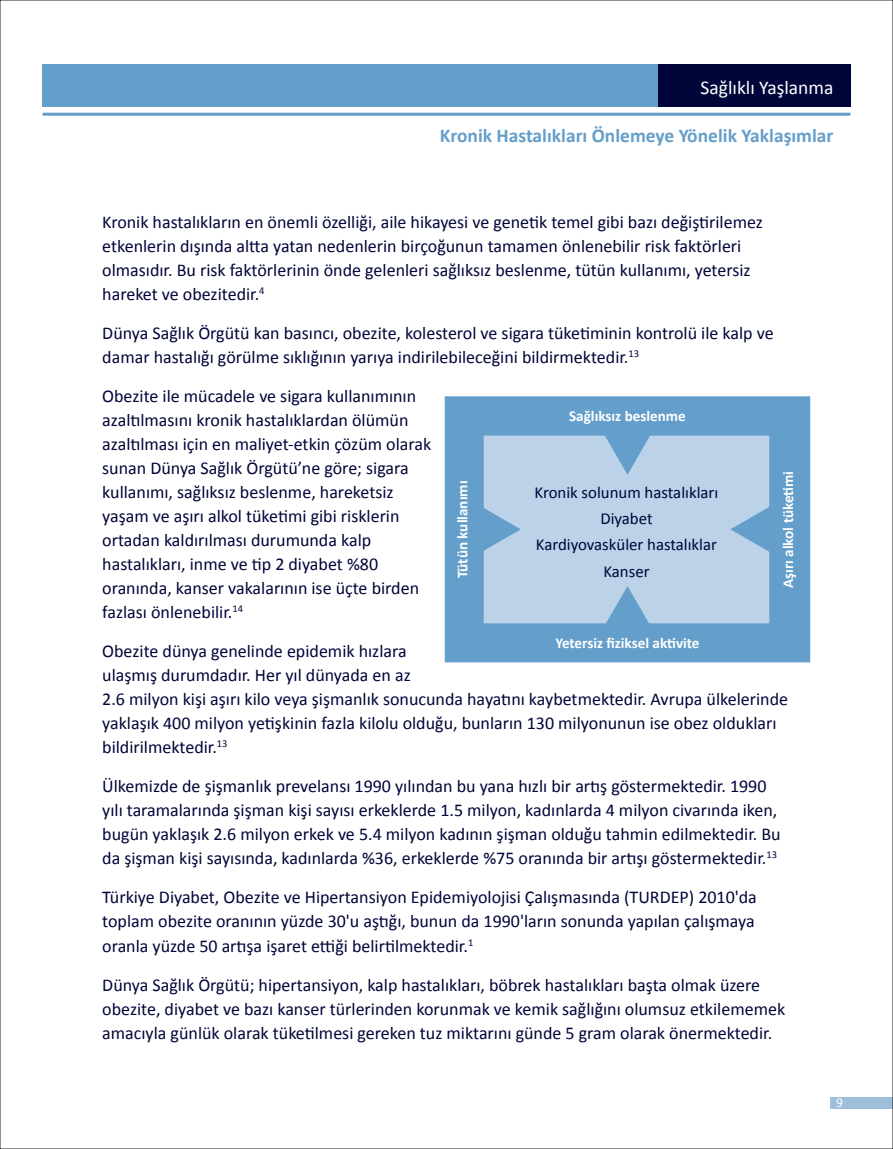
<style>
.page{position:relative;width:893px;height:1149px;background:#fff}
.page>*{position:absolute;margin:0;border:0;box-sizing:border-box;transform-origin:0 0}
.t1{font:700 19.5px "Calibri";color:#649eca}
.t2{font:19.5px "Calibri";color:#fff}
.t3{font:18px/24px "Calibri";color:#000539}
.t4{font:16.8px/26.1px "Calibri";color:#000539;text-align:center}
.t5{font:700 15.15px "Calibri";color:#fff}
.t6{font:13.5px "Calibri";color:#fff}
</style>
<div class="page">
<div style="left:831px;top:1097px;width:62px;height:11px;background:#9ebedc"></div>
<div style="left:43px;top:64px;width:807px;height:42px;background:#649eca"></div>
<div style="left:658px;top:64px;width:192px;height:42px;background:#000539"></div>
<hr style="left:43px;top:113px;width:807px;height:3px;background:#649eca">
<div style="left:445px;top:396px;width:365px;height:266px;background:#649eca"></div>
<div style="left:484px;top:435px;width:285px;height:188px;background:#bbd2e8"></div>
<svg style="left:602px;top:586px;width:51px;height:38px"></svg>
<svg style="left:602px;top:435px;width:51px;height:39px"></svg>
<svg style="left:730px;top:504px;width:40px;height:50px"></svg>
<svg style="left:483px;top:504px;width:38px;height:50px"></svg>
<p class="t2" style="left:701px;top:75px;width:134px">Sağlıklı Yaşlanma</p>
<p class="t1" style="left:440px;top:123px;width:395px">Kronik Hastalıkları Önlemeye Yönelik Yaklaşımlar</p>
<p class="t3" style="left:102px;top:210px;width:662px">Kronik hastalıkların en önemli özelliği, aile hikayesi ve genetik temel gibi bazı değiştirilemez etkenlerin dışında altta yatan nedenlerin birçoğunun tamamen önlenebilir risk faktörleri olmasıdır. Bu risk faktörlerinin önde gelenleri sağlıksız beslenme, tütün kullanımı, yetersiz hareket ve obezitedir.<sup>4</sup></p>
<p class="t3" style="left:102px;top:321px;width:673px">Dünya Sağlık Örgütü kan basıncı, obezite, kolesterol ve sigara tüketiminin kontrolü ile kalp ve damar hastalığı görülme sıklığının yarıya indirilebileceğini bildirmektedir.<sup>13</sup></p>
<p class="t3" style="left:102px;top:384px;width:330px">Obezite ile mücadele ve sigara kullanımının azaltılmasını kronik hastalıklardan ölümün azaltılması için en maliyet-etkin çözüm olarak sunan Dünya Sağlık Örgütü’ne göre; sigara kullanımı, sağlıksız beslenme, hareketsiz yaşam ve aşırı alkol tüketimi gibi risklerin ortadan kaldırılması durumunda kalp hastalıkları, inme ve tip 2 diyabet %80 oranında, kanser vakalarının ise üçte birden fazlası önlenebilir.<sup>14</sup></p>
<p class="t3" style="left:102px;top:639px;width:687px">Obezite dünya genelinde epidemik hızlara<br>ulaşmış durumdadır. Her yıl dünyada en az<br>2.6 milyon kişi aşırı kilo veya şişmanlık sonucunda hayatını kaybetmektedir. Avrupa ülkelerinde yaklaşık 400 milyon yetişkinin fazla kilolu olduğu, bunların 130 milyonunun ise obez oldukları bildirilmektedir.<sup>13</sup></p>
<p class="t3" style="left:102px;top:774px;width:680px">Ülkemizde de şişmanlık prevelansı 1990 yılından bu yana hızlı bir artış göstermektedir. 1990 yılı taramalarında şişman kişi sayısı erkeklerde 1.5 milyon, kadınlarda 4 milyon civarında iken, bugün yaklaşık 2.6 milyon erkek ve 5.4 milyon kadının şişman olduğu tahmin edilmektedir. Bu da şişman kişi sayısında, kadınlarda %36, erkeklerde %75 oranında bir artışı göstermektedir.<sup>13</sup></p>
<p class="t3" style="left:102px;top:885px;width:656px">Türkiye Diyabet, Obezite ve Hipertansiyon Epidemiyolojisi Çalışmasında (TURDEP) 2010'da toplam obezite oranının yüzde 30'u aştığı, bunun da 1990'ların sonunda yapılan çalışmaya oranla yüzde 50 artışa işaret ettiği belirtilmektedir.<sup>1</sup></p>
<p class="t3" style="left:102px;top:972px;width:684px">Dünya Sağlık Örgütü; hipertansiyon, kalp hastalıkları, böbrek hastalıkları başta olmak üzere obezite, diyabet ve bazı kanser türlerinden korunmak ve kemik sağlığını olumsuz etkilememek amacıyla günlük olarak tüketilmesi gereken tuz miktarını günde 5 gram olarak önermektedir.</p>
<p class="t5" style="left:569px;top:406px;width:118px">Sağlıksız beslenme</p>
<p class="t5" style="left:453px;top:578px;width:99px;rotate:-90deg">Tütün kullanımı</p>
<p class="t5" style="left:778px;top:588px;width:119px;rotate:-90deg">Aşırı alkol tüketimi</p>
<p class="t4" style="left:535px;top:479px;width:185px">Kronik solunum hastalıkları<br>Diyabet<br>Kardiyovasküler hastalıklar<br>Kanser</p>
<p class="t5" style="left:555px;top:633px;width:146px">Yetersiz fiziksel aktivite</p>
<p class="t6" style="left:836px;top:1093px;width:8px">9</p>
</div>
